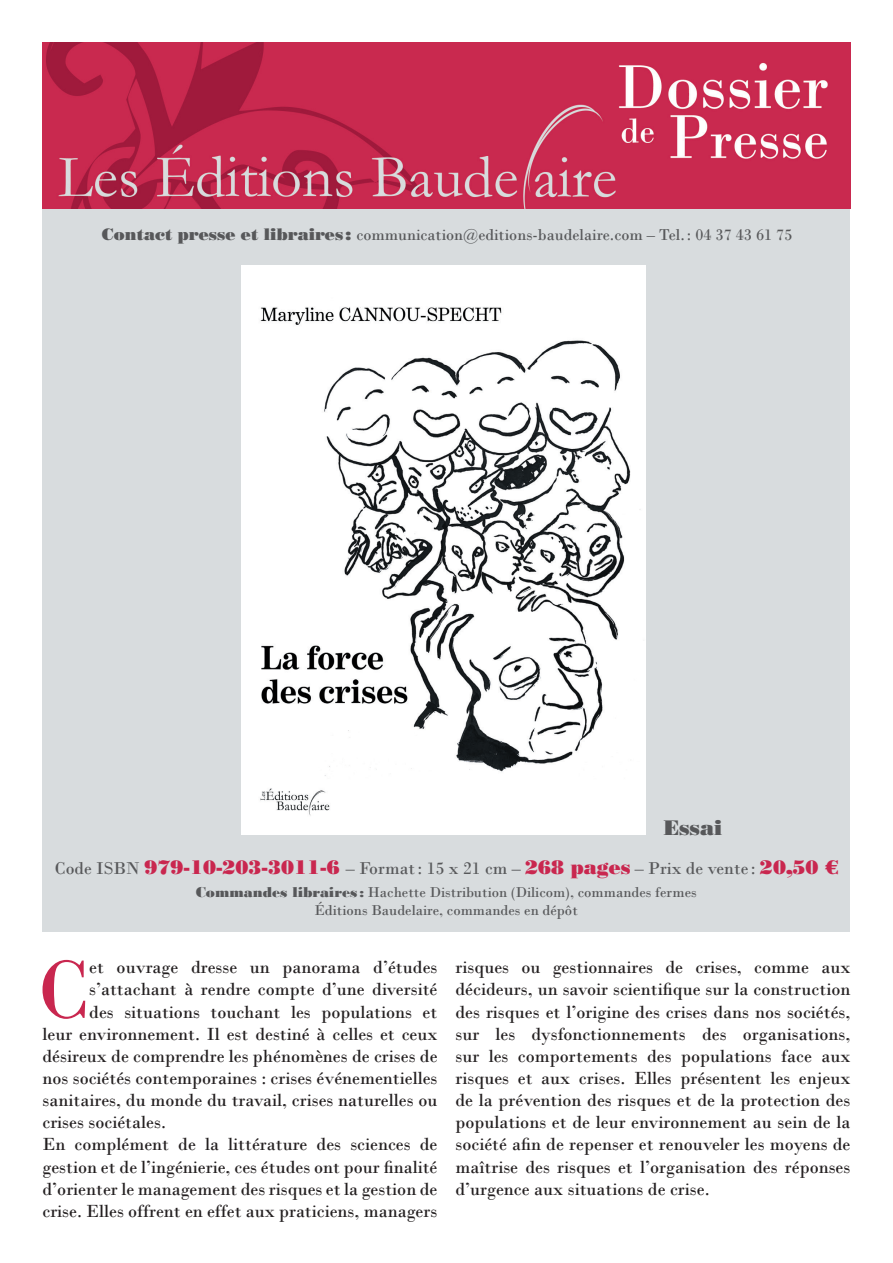
<style>
.page{position:relative;width:893px;height:1263px;background:#fff}
.page>*{position:absolute;margin:0;border:0;box-sizing:border-box;transform-origin:0 0}
.Texte_présentation{font:86.1px "Bodoni";color:#c9274f}
.t1{font:21px "Bodoni Std Poster";color:#57585a}
.Texte_présentation-2{font:18.45px/22.2px "Bodoni";color:#231f20;text-align:justify}
.t2{font:18px "Bodoni";color:#57585a}
.t3{font:16.5px "Bodoni";color:#57585a}
.t4{font:15px/18px "Bodoni";color:#57585a;text-align:center}
.s1{font-family:"Bodoni Std Poster"}
.s2{font-family:"Bodoni Std Poster";font-size:19.5px;color:#c9274f}
.s3{font-family:"Bodoni MT Black"}
</style>
<div class="page">
<div style="left:43px;top:43px;width:807px;height:889px;background:#d8dcde"></div>
<img style="left:43px;top:43px;width:807px;height:165px">
<img style="left:242px;top:265px;width:404px;height:570px">
<p class="t3" style="left:102px;top:225px;width:692px"><span class="s1">Contact presse et libraires :</span> communication@editions-baudelaire.com – Tel.: 04 37 43 61 75</p>
<p class="t1" style="left:664px;top:814px;width:60px">Essai</p>
<p class="t2" style="left:55px;top:857px;width:784px">Code ISBN <span class="s2">979-10-203-3011-6</span> – Format: 15 x 21 cm – <span class="s2">268 pages</span> – Prix de vente : <span class="s2">20,50 €</span></p>
<p class="t4" style="left:196px;top:883px;width:502px"><span class="s3">Commandes libraires :</span> Hachette Distribution (Dilicom), commandes fermes<br>Éditions Baudelaire, commandes en dépôt</p>
<p class="Texte_présentation" style="left:38px;top:938px;width:53px">C</p>
<p class="Texte_présentation-2" style="left:89px;top:956px;width:350px">et ouvrage dresse un panorama d’études</p>
<p class="Texte_présentation-2" style="left:89px;top:978px;width:350px">s’attachant à rendre compte d’une diversité</p>
<p class="Texte_présentation-2" style="left:89px;top:1000px;width:350px">des situations touchant les populations et</p>
<p class="Texte_présentation-2" style="left:43px;top:1023px;width:396px">leur environnement. Il est destiné à celles et ceux</p>
<p class="Texte_présentation-2" style="left:43px;top:1045px;width:397px">désireux de comprendre les phénomènes de crises de</p>
<p class="Texte_présentation-2" style="left:43px;top:1067px;width:397px">nos sociétés contemporaines : crises événementielles</p>
<p class="Texte_présentation-2" style="left:43px;top:1089px;width:396px">sanitaires, du monde du travail, crises naturelles ou</p>
<p class="Texte_présentation-2" style="left:43px;top:1111px;width:125px">crises sociétales.</p>
<p class="Texte_présentation-2" style="left:43px;top:1133px;width:396px">En complément de la littérature des sciences de gestion et de l’ingénierie, ces études ont pour finalité d’orienter le management des risques et la gestion de crise. Elles offrent en effet aux praticiens, managers</p>
<p class="Texte_présentation-2" style="left:455px;top:956px;width:396px">risques ou gestionnaires de crises, comme aux décideurs, un savoir scientifique sur la construction des risques et l’origine des crises dans nos sociétés, sur les dysfonctionnements des organisations, sur les comportements des populations face aux risques et aux crises. Elles présentent les enjeux de la prévention des risques et de la protection des populations et de leur environnement au sein de la société afin de repenser et renouveler les moyens de maîtrise des risques et l’organisation des réponses d’urgence aux situations de crise.</p>
</div>
